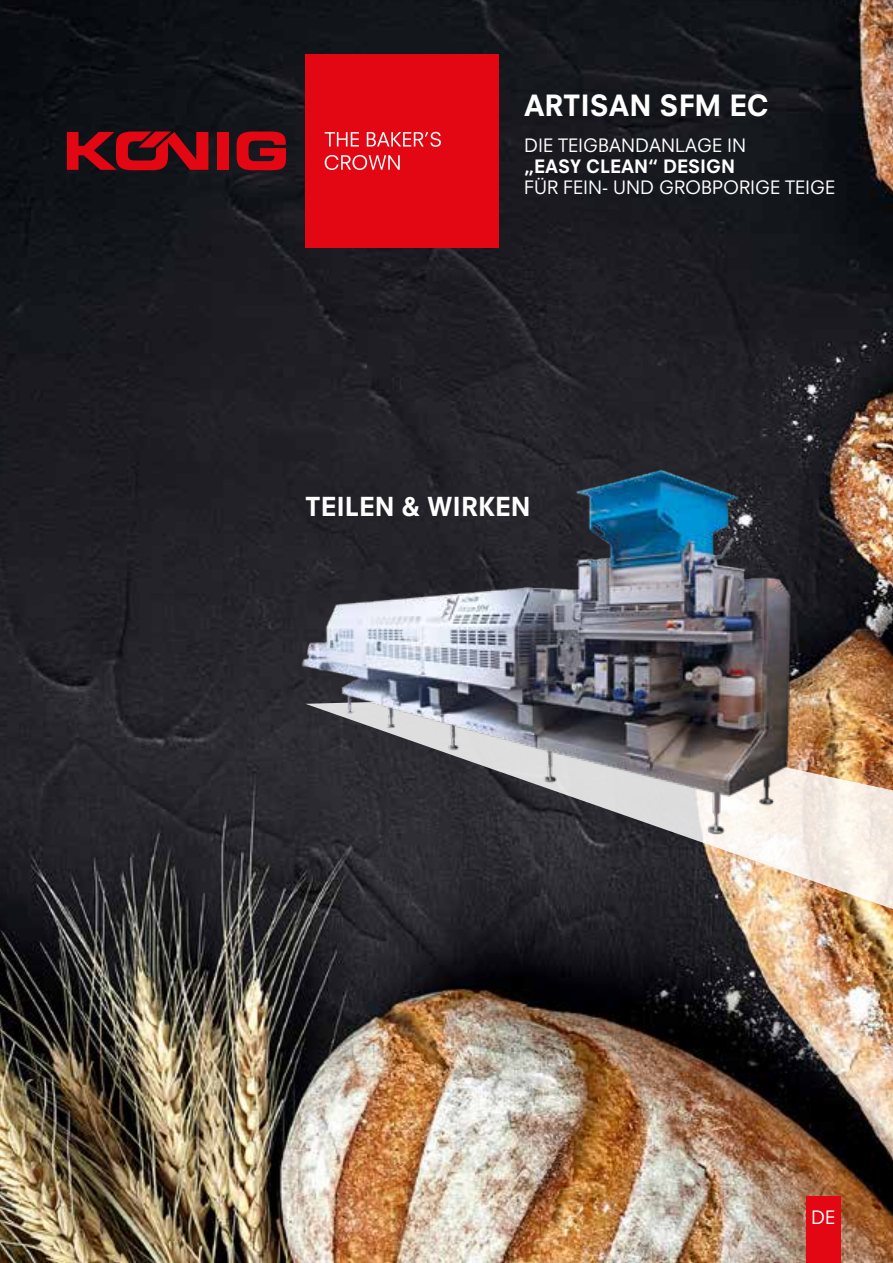
<style>
.page{position:relative;width:893px;height:1263px;background:#fff}
.page>*{position:absolute;margin:0;border:0;box-sizing:border-box;transform-origin:0 0}
.t1{font:800 28.5px "Neuzeit S";color:#fff}
.t2{font:800 25.5px "Neuzeit S";color:#fff}
.t3{font:18px "Neuzeit S";color:#fff}
.t4{font:800 18px "Neuzeit S";color:#fff}
</style>
<div class="page">
<img style="left:0;top:0;width:893px;height:1263px">
<div style="left:305px;top:54px;width:194px;height:194px;background:#e30613"></div>
<div style="left:217px;top:132px;width:12px;height:38px;background:#e30613"></div>
<svg style="left:237px;top:132px;width:49px;height:38px;background:#a80a15"></svg>
<svg style="left:67px;top:132px;width:141px;height:38px;background:#920a14"></svg>
<svg style="left:325px;top:132px;width:34px;height:15px"></svg>
<svg style="left:367px;top:132px;width:74px;height:15px"></svg>
<svg style="left:325px;top:155px;width:75px;height:15px"></svg>
<svg style="left:305px;top:699px;width:588px;height:215px;background:#675f5b"></svg>
<img style="left:246px;top:412px;width:641px;height:427px">
<div style="left:806px;top:1197px;width:34px;height:66px;background:#e30613"></div>
<h1 class="t1" style="left:524px;top:88px;width:246px">ARTISAN SFM EC</h1>
<p class="t3" style="left:524px;top:134px;width:224px">DIE TEIGBANDANLAGE IN</p>
<p class="t4" style="left:524px;top:155px;width:213px">„EASY CLEAN“ DESIGN</p>
<p class="t3" style="left:524px;top:176px;width:313px">FÜR FEIN- UND GROBPORIGE TEIGE</p>
<h2 class="t2" style="left:305px;top:491px;width:227px">TEILEN &amp; WIRKEN</h2>
<p class="t3" style="left:811px;top:1207px;width:26px">DE</p>
</div>
